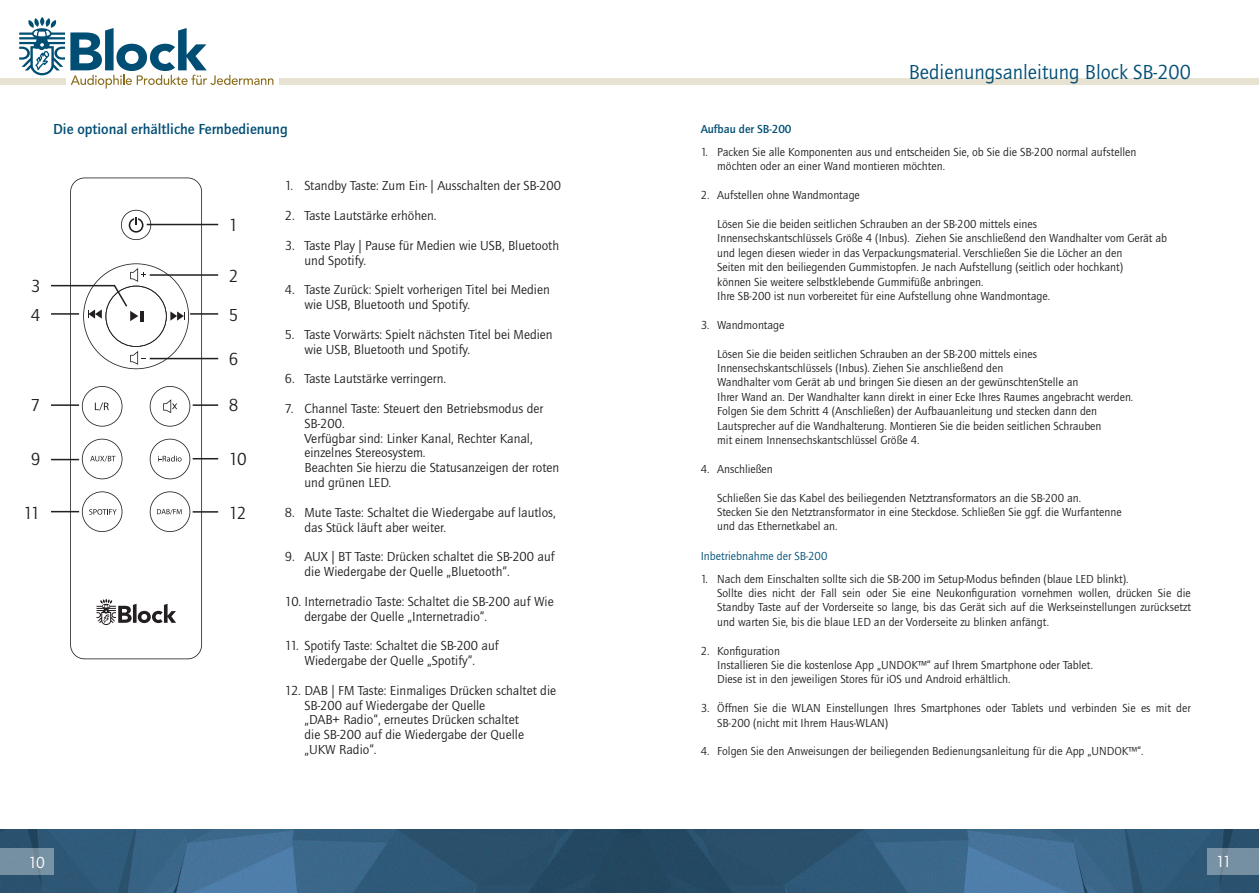
<style>
.page{position:relative;width:1259px;height:893px;background:#fff}
.page>*{position:absolute;margin:0;border:0;box-sizing:border-box;transform-origin:0 0}
.t1{font:21px "Quay Sans ITC Std";color:#014e75}
.t2{font:18px/28.5px "Quay Sans ITC Std";color:#231f20}
.t3{font:16.5px "Quay Sans ITC Std";color:#fff}
.t4{font:500 15px "Quay Sans ITC Std";color:#014e75}
.t5{font:13.5px/14.9px "Quay Sans ITC Std";color:#231f20}
.t6{font:12px/14.4px "Quay Sans ITC Std";color:#231f20}
.t7{font:12px "Quay Sans ITC Std";color:#014e75}
.t8{font:500 12px "Quay Sans ITC Std";color:#014e75}
</style>
<div class="page">
<img style="left:0;top:829px;width:1259px;height:64px">
<svg style="left:0;top:848px;width:54px;height:27px"></svg>
<svg style="left:1206px;top:848px;width:53px;height:27px"></svg>
<svg style="left:19px;top:17px;width:254px;height:72px"></svg>
<div style="left:279px;top:78px;width:980px;height:7px;background:#e8e2d2"></div>
<div style="left:0;top:78px;width:65px;height:7px;background:#e8e2d2"></div>
<svg style="left:70px;top:178px;width:132px;height:481px"></svg>
<svg style="left:96px;top:599px;width:80px;height:26px"></svg>
<svg style="left:121px;top:210px;width:30px;height:30px"></svg>
<svg style="left:150px;top:386px;width:40px;height:41px"></svg>
<svg style="left:82px;top:386px;width:40px;height:41px"></svg>
<svg style="left:150px;top:491px;width:40px;height:41px"></svg>
<hr style="left:147px;top:224px;width:71px;height:1px;background:#231f20">
<hr style="left:150px;top:274px;width:68px;height:2px;background:#231f20">
<hr style="left:150px;top:358px;width:68px;height:1px;background:#231f20">
<svg style="left:51px;top:263px;width:138px;height:106px"></svg>
<hr style="left:51px;top:313px;width:28px;height:2px;background:#231f20">
<hr style="left:51px;top:404px;width:28px;height:2px;background:#231f20">
<svg style="left:51px;top:439px;width:71px;height:40px"></svg>
<svg style="left:51px;top:491px;width:71px;height:41px"></svg>
<hr style="left:193px;top:404px;width:25px;height:2px;background:#231f20">
<svg style="left:150px;top:439px;width:68px;height:40px"></svg>
<hr style="left:193px;top:511px;width:25px;height:2px;background:#231f20">
<hr style="left:190px;top:313px;width:28px;height:2px;background:#231f20">
<p class="t4" style="left:53px;top:120px;width:236px">Die optional erhältliche Fernbedienung</p>
<h2 class="t2" style="left:31px;top:272px;width:11px">3<br>4</h2>
<h2 class="t2" style="left:31px;top:391px;width:11px">7</h2>
<h2 class="t2" style="left:31px;top:445px;width:11px">9</h2>
<h2 class="t2" style="left:23px;top:498px;width:18px">11</h2>
<h2 class="t2" style="left:229px;top:210px;width:11px">1</h2>
<h2 class="t2" style="left:229px;top:256px;width:11px;line-height:39.2px">2<br>5</h2>
<h2 class="t2" style="left:229px;top:345px;width:11px">6</h2>
<h2 class="t2" style="left:229px;top:391px;width:11px">8</h2>
<h2 class="t2" style="left:229px;top:445px;width:20px">10</h2>
<h2 class="t2" style="left:229px;top:498px;width:19px">12</h2>
<p class="t5" style="left:285px;top:178px;width:278px">1. Standby Taste: Zum Ein- | Ausschalten der SB-200</p>
<p class="t5" style="left:285px;top:208px;width:153px">2. Taste Lautstärke erhöhen.</p>
<p class="t5" style="left:304px;top:238px;width:256px;text-indent:-20px">3. Taste Play | Pause für Medien wie USB, Bluetooth und Spotify.</p>
<p class="t5" style="left:304px;top:282px;width:247px;text-indent:-20px">4. Taste Zurück: Spielt vorherigen Titel bei Medien wie USB, Bluetooth und Spotify.</p>
<p class="t5" style="left:304px;top:327px;width:250px;text-indent:-20px">5. Taste Vorwärts: Spielt nächsten Titel bei Medien wie USB, Bluetooth und Spotify.</p>
<p class="t5" style="left:285px;top:371px;width:163px">6. Taste Lautstärke verringern.</p>
<p class="t5" style="left:304px;top:401px;width:256px;text-indent:-20px">7. Channel Taste: Steuert den Betriebsmodus der<br>SB-200.<br>Verfügbar sind: Linker Kanal, Rechter Kanal, einzelnes Stereosystem.<br>Beachten Sie hierzu die Statusanzeigen der roten und grünen LED.</p>
<p class="t5" style="left:304px;top:505px;width:253px;text-indent:-20px">8. Mute Taste: Schaltet die Wiedergabe auf lautlos, das Stück läuft aber weiter.</p>
<p class="t5" style="left:304px;top:549px;width:252px;text-indent:-20px">9. AUX | BT Taste: Drücken schaltet die SB-200 auf die Wiedergabe der Quelle „Bluetooth“.</p>
<p class="t5" style="left:304px;top:594px;width:251px;text-indent:-20px">10. Internetradio Taste: Schaltet die SB-200 auf Wie dergabe der Quelle „Internetradio“.</p>
<p class="t5" style="left:285px;top:638px;width:215px;text-align:center">11. Spotify Taste: Schaltet die SB-200 auf<br>Wiedergabe der Quelle „Spotify“.</p>
<p class="t5" style="left:304px;top:683px;width:253px;text-indent:-20px">12. DAB | FM Taste: Einmaliges Drücken schaltet die SB-200 auf Wiedergabe der Quelle<br>„DAB+ Radio“, erneutes Drücken schaltet<br>die SB-200 auf die Wiedergabe der Quelle „UKW Radio“.</p>
<h1 class="t1" style="left:908px;top:60px;width:284px">Bedienungsanleitung Block SB-200</h1>
<p class="t8" style="left:701px;top:122px;width:92px">Aufbau der SB-200</p>
<p class="t6" style="left:717px;top:145px;width:421px;text-indent:-16px">1. Packen Sie alle Komponenten aus und entscheiden Sie, ob Sie die SB-200 normal aufstellen möchten oder an einer Wand montieren möchten.</p>
<p class="t6" style="left:701px;top:188px;width:161px">2. Aufstellen ohne Wandmontage</p>
<p class="t6" style="left:717px;top:217px;width:451px">Lösen Sie die beiden seitlichen Schrauben an der SB-200 mittels eines<br>Innensechskantschlüssels Größe 4 (Inbus). Ziehen Sie anschließend den Wandhalter vom Gerät ab und legen diesen wieder in das Verpackungsmaterial. Verschließen Sie die Löcher an den<br>Seiten mit den beiliegenden Gummistopfen. Je nach Aufstellung (seitlich oder hochkant)<br>können Sie weitere selbstklebende Gummifüße anbringen.<br>Ihre SB-200 ist nun vorbereitet für eine Aufstellung ohne Wandmontage.</p>
<p class="t6" style="left:701px;top:317px;width:85px">3. Wandmontage</p>
<p class="t6" style="left:717px;top:346px;width:417px">Lösen Sie die beiden seitlichen Schrauben an der SB-200 mittels eines Innensechskantschlüssels (Inbus). Ziehen Sie anschließend den<br>Wandhalter vom Gerät ab und bringen Sie diesen an der gewünschtenStelle an<br>Ihrer Wand an. Der Wandhalter kann direkt in einer Ecke Ihres Raumes angebracht werden.<br>Folgen Sie dem Schritt 4 (Anschließen) der Aufbauanleitung und stecken dann den Lautsprecher auf die Wandhalterung. Montieren Sie die beiden seitlichen Schrauben<br>mit einem Innensechskantschlüssel Größe 4.</p>
<p class="t6" style="left:701px;top:461px;width:74px">4. Anschließen</p>
<p class="t6" style="left:717px;top:490px;width:406px">Schließen Sie das Kabel des beiliegenden Netztransformators an die SB-200 an.<br>Stecken Sie den Netztransformator in eine Steckdose. Schließen Sie ggf. die Wurfantenne und das Ethernetkabel an.</p>
<p class="t7" style="left:701px;top:549px;width:128px">Inbetriebnahme der SB-200</p>
<p class="t6" style="left:717px;top:571px;width:475px;text-indent:-16px">1. Nach dem Einschalten sollte sich die SB-200 im Setup-Modus befinden (blaue LED blinkt).<br>Sollte dies nicht der Fall sein oder Sie eine Neukonfiguration vornehmen wollen, drücken Sie die Standby Taste auf der Vorderseite so lange, bis das Gerät sich auf die Werkseinstellungen zurücksetzt und warten Sie, bis die blaue LED an der Vorderseite zu blinken anfängt.</p>
<p class="t6" style="left:717px;top:643px;width:377px;text-indent:-16px">2. Konfiguration<br>Installieren Sie die kostenlose App „UNDOK™“ auf Ihrem Smartphone oder Tablet.<br>Diese ist in den jeweiligen Stores für iOS und Android erhältlich.</p>
<p class="t6" style="left:717px;top:701px;width:475px;text-indent:-16px">3. Öffnen Sie die WLAN Einstellungen Ihres Smartphones oder Tablets und verbinden Sie es mit der<br>SB-200 (nicht mit Ihrem Haus-WLAN)</p>
<p class="t6" style="left:701px;top:744px;width:444px">4. Folgen Sie den Anweisungen der beiliegenden Bedienungsanleitung für die App „UNDOK™“.</p>
<h3 class="t3" style="left:28px;top:852px;width:18px">10</h3>
<h3 class="t3" style="left:1216px;top:852px;width:17px">11</h3>
</div>
